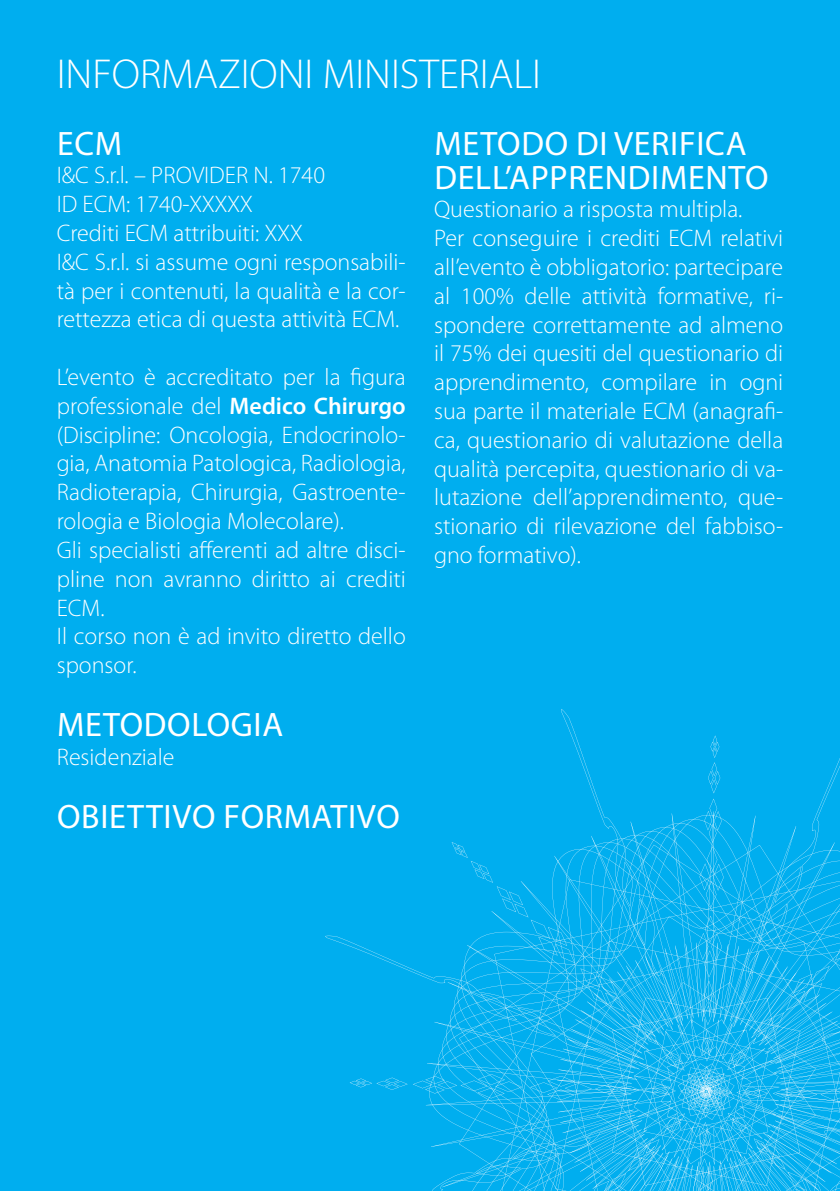
<style>
.page{position:relative;width:840px;height:1191px;background:#fff}
.page>*{position:absolute;margin:0;border:0;box-sizing:border-box;transform-origin:0 0}
.t1{font:300 42px "Myriad Pro";color:#fff}
.t2{font:34px/34px "Myriad Pro";letter-spacing:.02em;color:#fff}
.t3{font:300 24px/28.8px "Myriad Pro";color:#fff}
.s1{font-weight:600}
</style>
<div class="page">
<div style="left:0;top:0;width:839px;height:1191px;background:#00aeef"></div>
<svg style="left:349px;top:735px;width:490px;height:456px"></svg>
<h1 class="t1" style="left:57px;top:51px;width:485px">INFORMAZIONI MINISTERIALI</h1>
<h2 class="t2" style="left:57px;top:126px;width:67px">ECM</h2>
<p class="t3" style="left:57px;top:161px;width:350px">I&amp;C S.r.l. – PROVIDER N. 1740<br>ID ECM: 1740-XXXXX<br>Crediti ECM attribuiti: XXX<br>I&amp;C S.r.l. si assume ogni responsabili&shy;tà per i contenuti, la qualità e la cor&shy;rettezza etica di questa attività ECM.</p>
<p class="t3" style="left:57px;top:363px;width:350px">L’evento è accreditato per la figura professionale del <span class="s1">Medico Chirurgo </span>(Discipline: Oncologia, Endocrinolo&shy;gia, Anatomia Patologica, Radiologia,<br>Radioterapia, Chirurgia, Gastroente&shy;rologia e Biologia Molecolare).<br>Gli specialisti afferenti ad altre disci&shy;pline non avranno diritto ai crediti<br>ECM.<br>Il corso non è ad invito diretto dello sponsor.</p>
<h2 class="t2" style="left:57px;top:707px;width:227px">METODOLOGIA</h2>
<p class="t3" style="left:57px;top:742px;width:119px">Residenziale</p>
<h2 class="t2" style="left:57px;top:798px;width:344px">OBIETTIVO FORMATIVO</h2>
<h2 class="t2" style="left:434px;top:126px;width:335px">METODO DI VERIFICA<br>DELL’APPRENDIMENTO</h2>
<p class="t3" style="left:434px;top:195px;width:350px">Questionario a risposta multipla.<br>Per conseguire i crediti ECM relativi all’evento è obbligatorio: partecipare al 100% delle attività formative, ri&shy;spondere correttamente ad almeno il 75% dei quesiti del questionario di apprendimento, compilare in ogni sua parte il materiale ECM (anagrafi&shy;ca, questionario di valutazione della qualità percepita, questionario di va&shy;lutazione dell’apprendimento, que&shy;stionario di rilevazione del fabbiso&shy;gno formativo).</p>
</div>
